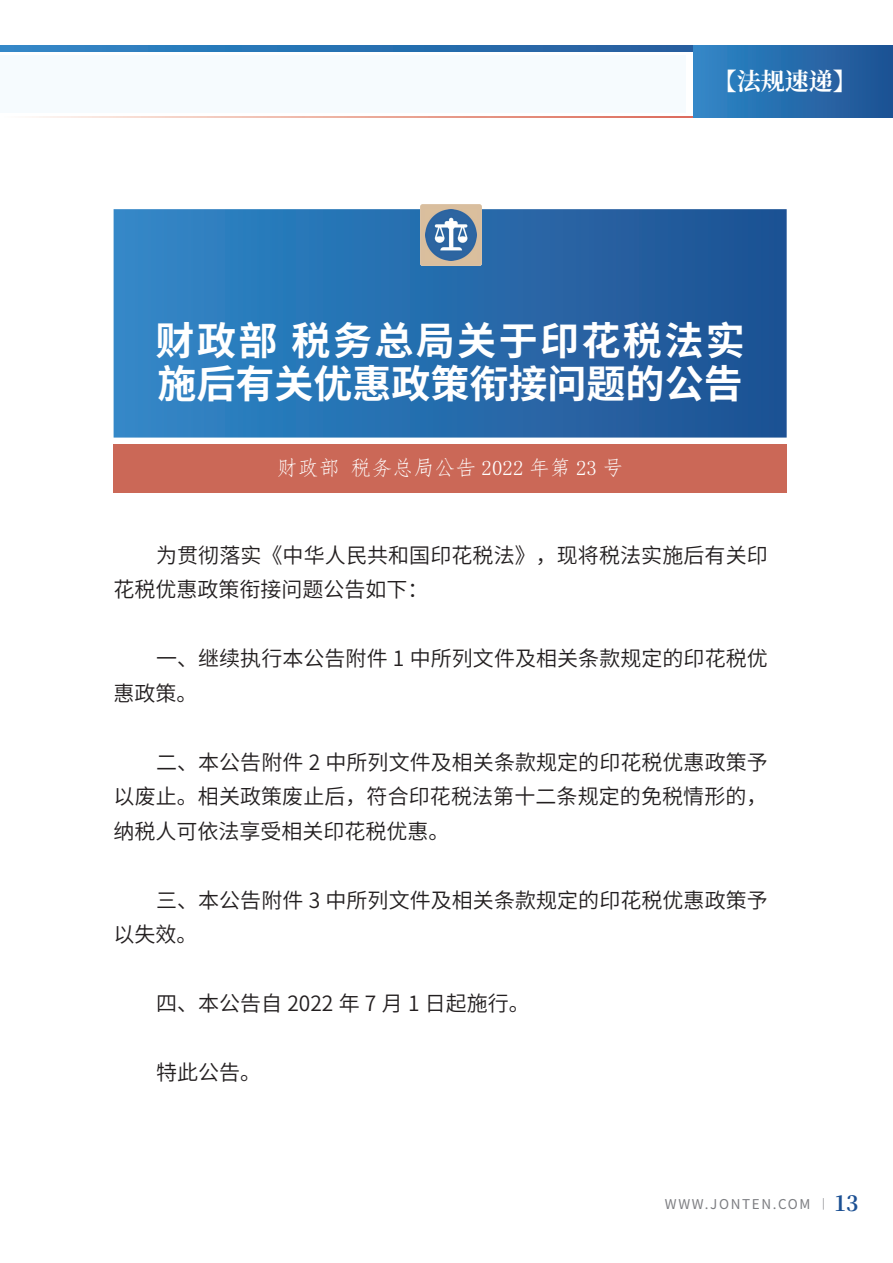
<style>
.page{position:relative;width:893px;height:1263px;background:#fff}
.page>*{position:absolute;margin:0;border:0;box-sizing:border-box;transform-origin:0 0}
.t1{font:700 39px/42.5px "Source Han Sans SC";color:#fff}
.t2{font:700 24px "Source Han Serif SC";color:#fff}
.t3{font:21px/34.5px "Source Han Sans SC";letter-spacing:.005em;color:#231f20}
.t4{font:21px "Fang Song";color:#fff}
.t5{font:13.5px "Source Han Sans SC";letter-spacing:.12em;color:#7d7e82}
.s1{font-family:"Source Han Serif SC";font-weight:700;font-size:21px;color:#1c5093}
</style>
<div class="page">
<div style="left:0;top:56px;width:685px;height:57px;background:#f6fbfe"></div>
<svg style="left:32px;top:117px;width:661px;height:1px"></svg>
<svg style="left:0;top:46px;width:693px;height:5px;background:#2972b2"></svg>
<div style="left:693px;top:46px;width:200px;height:72px;background:linear-gradient(to right,#3088c7,#1e5293)"></div>
<svg style="left:114px;top:209px;width:673px;height:229px;background:#276cad"></svg>
<div style="left:114px;top:444px;width:673px;height:49px;background:#cb6857"></div>
<div style="left:420px;top:204px;width:62px;height:62px;background:#d9be9e;border-radius:3px"></div>
<img style="left:426px;top:210px;width:50px;height:50px">
<p class="t2" style="left:713px;top:68px;width:145px">【法规速递】</p>
<h1 class="t1" style="left:156px;top:320px;width:591px">财政部 税务总局关于印花税法实施后有关优惠政策衔接问题的公告</h1>
<p class="t4" style="left:277px;top:457px;width:348px">财政部 税务总局公告 2022 年第 23 号</p>
<p class="t3" style="left:114px;top:538px;width:656px;text-indent:43px">为贯彻落实《中华人民共和国印花税法》，现将税法实施后有关印花税优惠政策衔接问题公告如下：</p>
<p class="t3" style="left:114px;top:642px;width:656px;text-indent:43px">一、继续执行本公告附件 1 中所列文件及相关条款规定的印花税优惠政策。</p>
<p class="t3" style="left:114px;top:745px;width:656px;text-align:justify;text-indent:43px">二、本公告附件 2 中所列文件及相关条款规定的印花税优惠政策予以废止。相关政策废止后，符合印花税法第十二条规定的免税情形的，纳税人可依法享受相关印花税优惠。</p>
<p class="t3" style="left:114px;top:883px;width:656px;text-indent:43px">三、本公告附件 3 中所列文件及相关条款规定的印花税优惠政策予以失效。</p>
<p class="t3" style="left:156px;top:987px;width:375px">四、本公告自 2022 年 7 月 1 日起施行。</p>
<p class="t3" style="left:156px;top:1056px;width:106px">特此公告。</p>
<p class="t5" style="left:665px;top:1196px;width:195px">WWW.JONTEN.COM ︱ <span class="s1">13</span></p>
</div>
